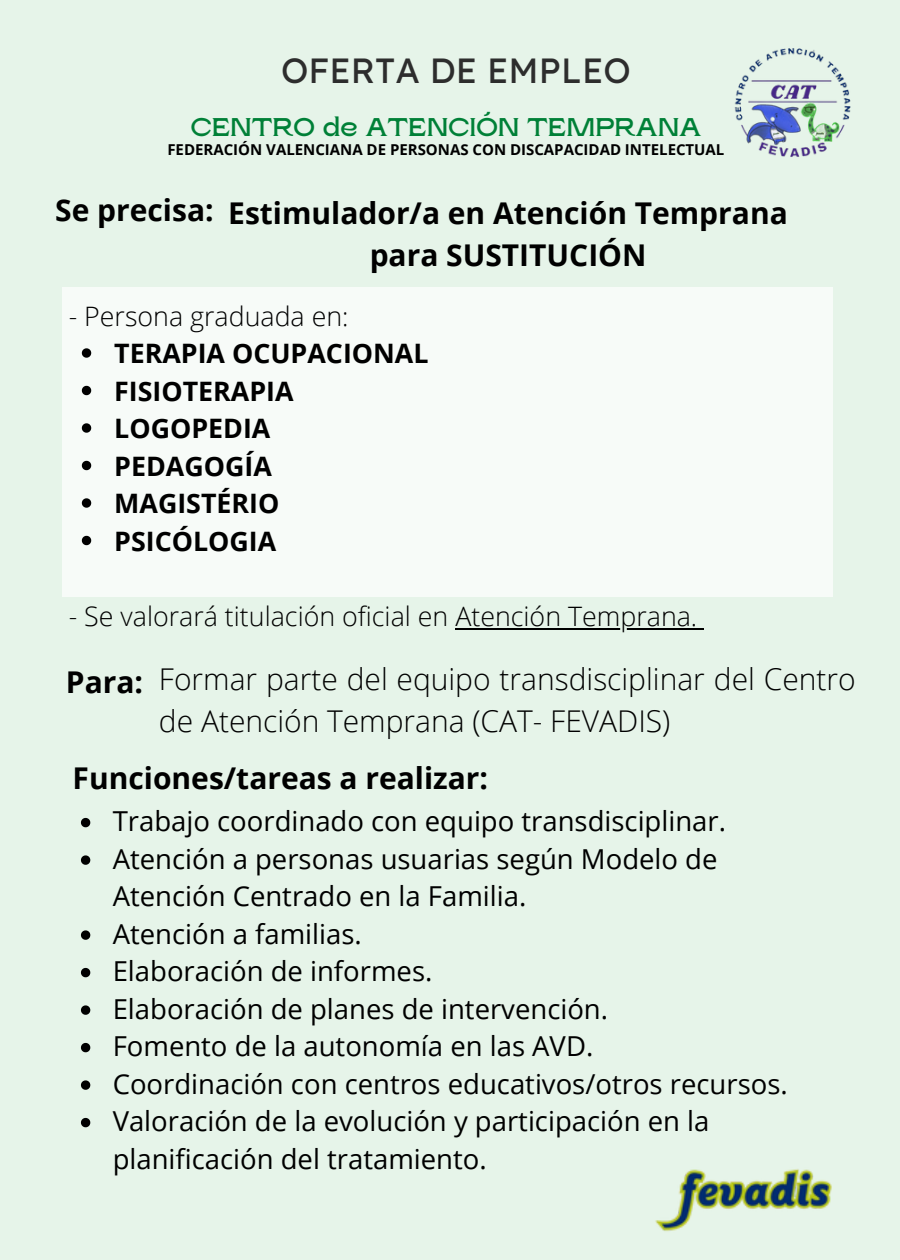
<style>
.page{position:relative;width:900px;height:1260px;background:#e6f4e9}
.page>*{position:absolute;margin:0;border:0;box-sizing:border-box;transform-origin:0 0}
.t1{font:35px "Lexend Deca";color:#2d2d2d}
.t2{font:700 30px/41.2px "Open Sans";color:#000;text-align:center}
.t3{font:300 30px/41.2px "Open Sans";color:#000}
.t4{font:27.5px/37.5px "Open Sans";color:#000}
.t5{font:700 26.75px/37.5px "Open Sans";color:#000}
.t6{font:300 26.75px "Open Sans";color:#000}
.t7{font:700 25.5px "Rasputin";color:#008037}
.t8{font:700 15px "Open Sans";color:#000}
.s1{font-weight:700}
</style>
<div class="page">
<div style="left:62px;top:287px;width:771px;height:310px;background:#f7fbf8"></div>
<svg style="left:81px;top:818px;width:9px;height:9px"></svg>
<svg style="left:81px;top:855px;width:9px;height:10px"></svg>
<svg style="left:81px;top:930px;width:9px;height:10px"></svg>
<svg style="left:81px;top:968px;width:9px;height:9px"></svg>
<svg style="left:81px;top:1005px;width:9px;height:10px"></svg>
<svg style="left:81px;top:1043px;width:9px;height:9px"></svg>
<svg style="left:81px;top:1080px;width:9px;height:10px"></svg>
<svg style="left:81px;top:1118px;width:9px;height:9px"></svg>
<img style="left:734px;top:48px;width:117px;height:109px">
<svg style="left:82px;top:348px;width:9px;height:10px"></svg>
<svg style="left:82px;top:386px;width:9px;height:9px"></svg>
<svg style="left:82px;top:423px;width:9px;height:10px"></svg>
<svg style="left:82px;top:461px;width:9px;height:9px"></svg>
<svg style="left:82px;top:498px;width:9px;height:10px"></svg>
<svg style="left:82px;top:536px;width:9px;height:9px"></svg>
<hr style="left:455px;top:628px;width:242px;height:2px;background:#000">
<svg style="left:697px;top:628px;width:7px;height:2px"></svg>
<img style="left:655px;top:1169px;width:177px;height:63px">
<p class="t1" style="left:281px;top:48px;width:351px">OFERTA DE EMPLEO</p>
<p class="t7" style="left:191px;top:113px;width:512px">CENTRO de ATENCIÓN TEMPRANA</p>
<p class="t8" style="left:167px;top:139px;width:559px">FEDERACIÓN VALENCIANA DE PERSONAS CON DISCAPACIDAD INTELECTUAL</p>
<p class="t2" style="left:55px;top:189px;width:160px">Se precisa:</p>
<p class="t2" style="left:228px;top:192px;width:561px">Estimulador/a en Atención Temprana para SUSTITUCIÓN</p>
<p class="t6" style="left:69px;top:297px;width:281px">- Persona graduada en:</p>
<p class="t5" style="left:114px;top:334px;width:316px">TERAPIA OCUPACIONAL<br>FISIOTERAPIA<br>LOGOPEDIA<br>PEDAGOGÍA<br>MAGISTÉRIO<br>PSICÓLOGIA</p>
<p class="t6" style="left:69px;top:597px;width:630px">- Se valorará titulación oficial en Atención Temprana.</p>
<p class="t3" style="left:159px;top:658px;width:698px;text-indent:-93px"><span class="s1">Para:</span> Formar parte del equipo transdisciplinar del Centro de Atención Temprana (CAT- FEVADIS)</p>
<p class="t2" style="left:73px;top:757px;width:417px">Funciones/tareas a realizar:</p>
<p class="t4" style="left:113px;top:802px;width:677px">Trabajo coordinado con equipo transdisciplinar.<br>Atención a personas usuarias según Modelo de Atención Centrado en la Familia.<br>Atención a familias.<br>Elaboración de informes.<br>Elaboración de planes de intervención.<br>Fomento de la autonomía en las AVD.<br>Coordinación con centros educativos/otros recursos.<br>Valoración de la evolución y participación en la planificación del tratamiento.</p>
</div>
